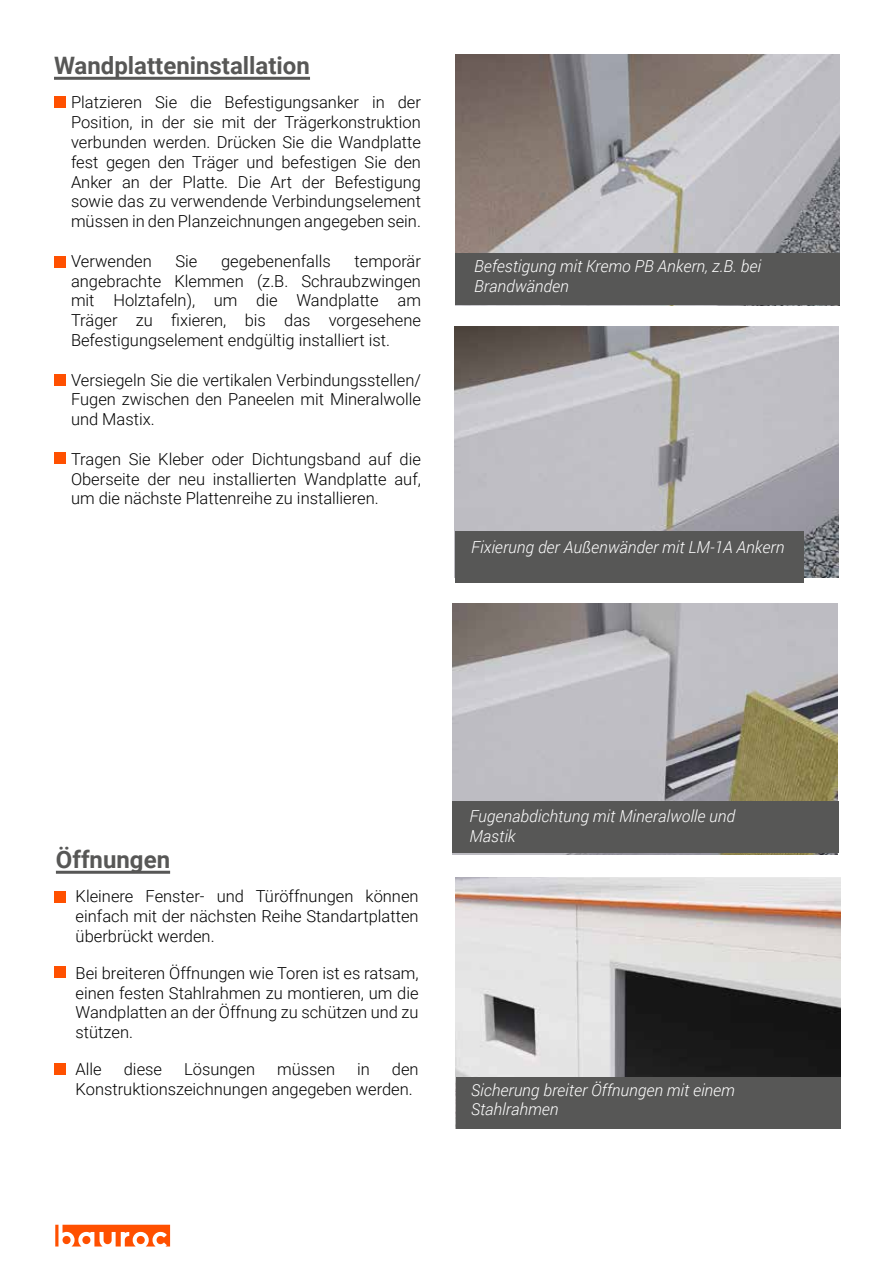
<style>
.page{position:relative;width:893px;height:1263px;background:#fff}
.page>*{position:absolute;margin:0;border:0;box-sizing:border-box;transform-origin:0 0}
.t1{font:700 24px "Roboto";color:#575756}
.t2{font:300 16.5px/19.8px "Roboto";color:#000;text-align:justify}
.t3{font:italic 300 16.5px/19.8px "Roboto";color:#fff}
</style>
<div class="page">
<svg style="left:55px;top:1225px;width:115px;height:21px"></svg>
<div style="left:54px;top:96px;width:11px;height:12px;background:#ff5000"></div>
<div style="left:54px;top:256px;width:11px;height:11px;background:#ff5000"></div>
<div style="left:54px;top:375px;width:11px;height:11px;background:#ff5000"></div>
<div style="left:54px;top:453px;width:11px;height:11px;background:#ff5000"></div>
<hr style="left:54px;top:77px;width:256px;height:3px;background:#575756">
<hr style="left:56px;top:871px;width:114px;height:3px;background:#575756">
<div style="left:54px;top:1063px;width:12px;height:11px;background:#ff5000"></div>
<div style="left:54px;top:967px;width:12px;height:11px;background:#ff5000"></div>
<div style="left:54px;top:891px;width:12px;height:11px;background:#ff5000"></div>
<img style="left:456px;top:877px;width:385px;height:200px">
<div style="left:456px;top:1077px;width:385px;height:51px;background:#575756"></div>
<img style="left:455px;top:54px;width:385px;height:200px">
<div style="left:455px;top:254px;width:385px;height:51px;background:#575756"></div>
<img style="left:454px;top:327px;width:385px;height:251px">
<div style="left:455px;top:531px;width:348px;height:51px;background:#575756"></div>
<img style="left:452px;top:603px;width:385px;height:251px">
<div style="left:453px;top:801px;width:386px;height:52px;background:#575756"></div>
<h1 class="t1" style="left:54px;top:48px;width:257px">Wandplatteninstallation</h1>
<p class="t2" style="left:71px;top:92px;width:351px">Platzieren Sie die Befestigungsanker in der Position, in der sie mit der Trägerkonstruktion verbunden werden. Drücken Sie die Wandplatte fest gegen den Träger und befestigen Sie den Anker an der Platte. Die Art der Befestigung sowie das zu verwendende Verbindungselement müssen in den Planzeichnungen angegeben sein.</p>
<p class="t2" style="left:71px;top:250px;width:82px">Verwenden</p>
<p class="t2" style="left:175px;top:250px;width:23px">Sie</p>
<p class="t2" style="left:221px;top:250px;width:111px">gegebenenfalls</p>
<p class="t2" style="left:71px;top:250px;width:351px;text-indent:283px">temporär angebrachte Klemmen (z.B. Schraubzwingen mit Holztafeln), um die Wandplatte am Träger zu fixieren, bis das vorgesehene Befestigungselement endgültig installiert ist.</p>
<p class="t2" style="left:71px;top:369px;width:351px">Versiegeln Sie die vertikalen Verbindungsstellen/ Fugen zwischen den Paneelen mit Mineralwolle und Mastix.</p>
<p class="t2" style="left:71px;top:448px;width:351px">Tragen Sie Kleber oder Dichtungsband auf die Oberseite der neu installierten Wandplatte auf, um die nächste Plattenreihe zu installieren.</p>
<p class="t3" style="left:474px;top:256px;width:288px">Befestigung mit Kremo PB Ankern, z.B. bei<br>Brandwänden</p>
<p class="t3" style="left:471px;top:536px;width:315px">Fixierung der Außenwänder mit LM-1A Ankern</p>
<h1 class="t1" style="left:56px;top:842px;width:116px">Öffnungen</h1>
<p class="t2" style="left:76px;top:886px;width:344px">Kleinere Fenster- und Türöffnungen können einfach mit der nächsten Reihe Standartplatten überbrückt werden.</p>
<p class="t2" style="left:76px;top:962px;width:344px">Bei breiteren Öffnungen wie Toren ist es ratsam, einen festen Stahlrahmen zu montieren, um die Wandplatten an der Öffnung zu schützen und zu stützen.</p>
<p class="t2" style="left:76px;top:1058px;width:28px">Alle</p>
<p class="t2" style="left:124px;top:1058px;width:40px">diese</p>
<p class="t2" style="left:184px;top:1058px;width:73px">Lösungen</p>
<p class="t2" style="left:277px;top:1058px;width:59px">müssen</p>
<p class="t2" style="left:357px;top:1058px;width:14px">in</p>
<p class="t2" style="left:76px;top:1058px;width:345px;text-indent:316px">den<br>Konstruktionszeichnungen angegeben werden.</p>
<p class="t3" style="left:469px;top:806px;width:267px">Fugenabdichtung mit Mineralwolle und<br>Mastik</p>
<p class="t3" style="left:471px;top:1079px;width:266px">Sicherung breiter Öffnungen mit einem<br>Stahlrahmen</p>
</div>
